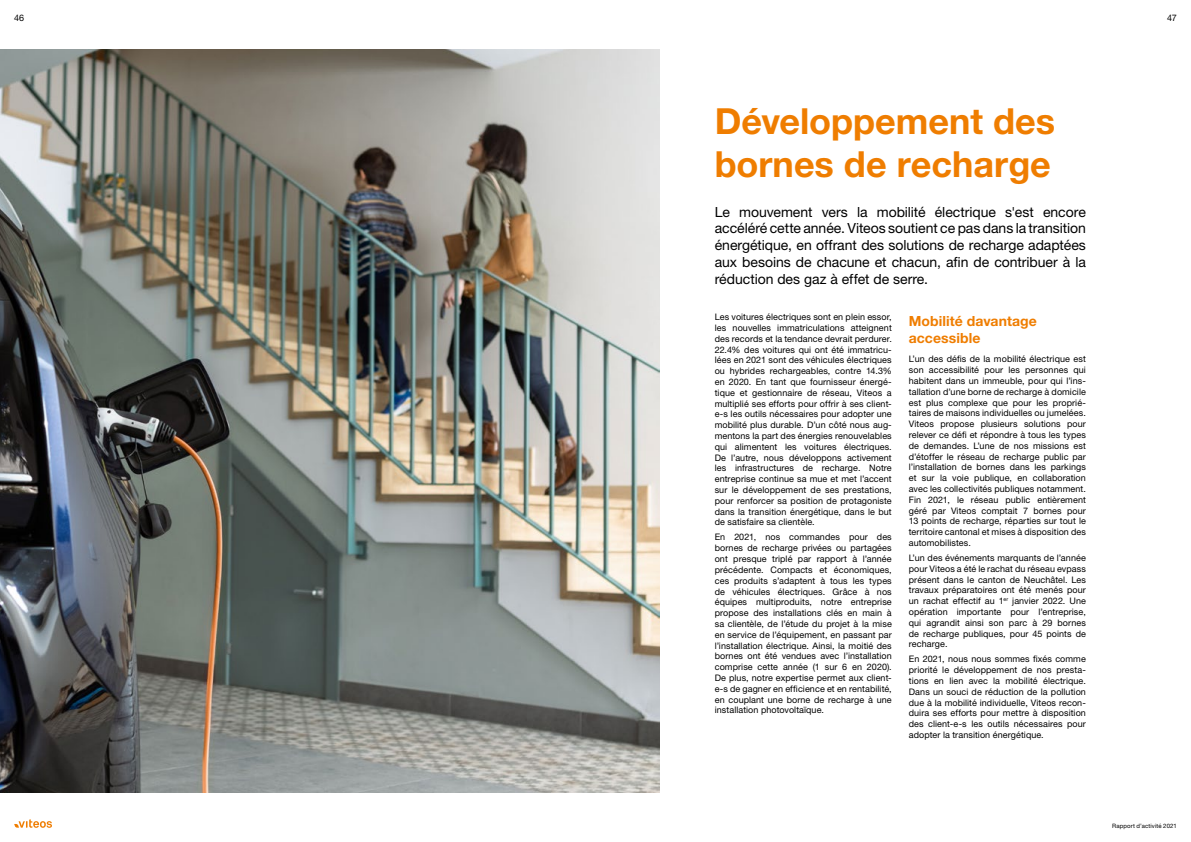
<style>
.page{position:relative;width:1191px;height:842px;background:#fff}
.page>*{position:absolute;margin:0;border:0;box-sizing:border-box;transform-origin:0 0}
.t1{font:700 36px/43.2px "Helvetica Neue LT Std";color:#ef7d00}
.t2{font:14px/16.8px "Helvetica Neue LT Std";letter-spacing:-.005em;color:#000;text-align:justify}
.t3{font:700 14px/16.8px "Helvetica Neue LT Std";letter-spacing:.005em;color:#ef7d00}
.t4{font:9px/10.8px "Helvetica Neue LT Std";letter-spacing:.01em;color:#000}
.t5{font:6px "Helvetica Neue LT Std";letter-spacing:.02em;color:#000}
</style>
<div class="page">
<img style="left:0;top:50px;width:659px;height:742px">
<svg style="left:14px;top:819px;width:38px;height:9px"></svg>
<p class="t4" style="left:14px;top:12px;width:12px">46</p>
<p class="t4" style="left:1167px;top:12px;width:11px">47</p>
<h1 class="t1" style="left:714px;top:99px;width:342px">Développement des bornes de recharge</h1>
<p class="t2" style="left:714px;top:203px;width:373px">Le mouvement vers la mobilité électrique s'est encore accéléré cette année. Viteos soutient ce pas dans la transition énergétique, en offrant des solutions de recharge adaptées aux besoins de chacune et chacun, afin de contribuer à la réduction des gaz à effet de serre.</p>
<p class="t4" style="left:714px;top:311px;width:179px">Les voitures électriques sont en plein essor, les nouvelles immatriculations atteignent des records et la tendance devrait perdurer.<br>22.4% des voitures qui ont été immatricu&shy;lées en 2021 sont des véhicules électriques ou hybrides rechargeables, contre 14.3% en 2020. En tant que fournisseur énergé&shy;tique et gestionnaire de réseau, Viteos a multiplié ses efforts pour offrir à ses client&shy;e-s les outils nécessaires pour adopter une mobilité plus durable. D’un côté nous aug&shy;mentons la part des énergies renouvelables qui alimentent les voitures électriques.<br>De l’autre, nous développons activement les infrastructures de recharge. Notre entreprise continue sa mue et met l’accent sur le développement de ses prestations, pour renforcer sa position de protagoniste dans la transition énergétique, dans le but de satisfaire sa clientèle.</p>
<p class="t4" style="left:714px;top:532px;width:179px">En 2021, nos commandes pour des bornes de recharge privées ou partagées ont presque triplé par rapport à l’année précédente. Compacts et économiques, ces produits s’adaptent à tous les types de véhicules électriques. Grâce à nos équipes multiproduits, notre entreprise propose des installations clés en main à sa clientèle, de l’étude du projet à la mise en service de l’équipement, en passant par l’installation électrique. Ainsi, la moitié des bornes ont été vendues avec l’installation comprise cette année (1 sur 6 en 2020).<br>De plus, notre expertise permet aux client&shy;e-s de gagner en efficience et en rentabilité, en couplant une borne de recharge à une installation photovoltaïque.</p>
<h2 class="t3" style="left:909px;top:312px;width:129px">Mobilité davantage accessible</h2>
<p class="t4" style="left:909px;top:354px;width:179px">L’un des défis de la mobilité électrique est son accessibilité pour les personnes qui habitent dans un immeuble, pour qui l’ins&shy;tallation d’une borne de recharge à domicile est plus complexe que pour les proprié&shy;taires de maisons individuelles ou jumelées.<br>Viteos propose plusieurs solutions pour relever ce défi et répondre à tous les types de demandes. L’une de nos missions est d’étoffer le réseau de recharge public par l’installation de bornes dans les parkings et sur la voie publique, en collaboration avec les collectivités publiques notamment.<br>Fin 2021, le réseau public entièrement géré par Viteos comptait 7 bornes pour 13 points de recharge, réparties sur tout le territoire cantonal et mises à disposition des automobilistes.</p>
<p class="t4" style="left:909px;top:552px;width:179px;text-align:justify">L’un des événements marquants de l’année pour Viteos a été le rachat du réseau evpass présent dans le canton de Neuchâtel. Les travaux préparatoires ont été menés pour un rachat effectif au 1<sup>er</sup> janvier 2022. Une opération importante pour l’entreprise, qui agrandit ainsi son parc à 29 bornes de recharge publiques, pour 45 points de recharge.</p>
<p class="t4" style="left:909px;top:654px;width:179px">En 2021, nous nous sommes fixés comme priorité le développement de nos presta&shy;tions en lien avec la mobilité électrique.<br>Dans un souci de réduction de la pollution due à la mobilité individuelle, Viteos recon&shy;duira ses efforts pour mettre à disposition des client-e-s les outils nécessaires pour adopter la transition énergétique.</p>
<p class="t5" style="left:1112px;top:822px;width:66px">Rapport d’activité 2021</p>
</div>
